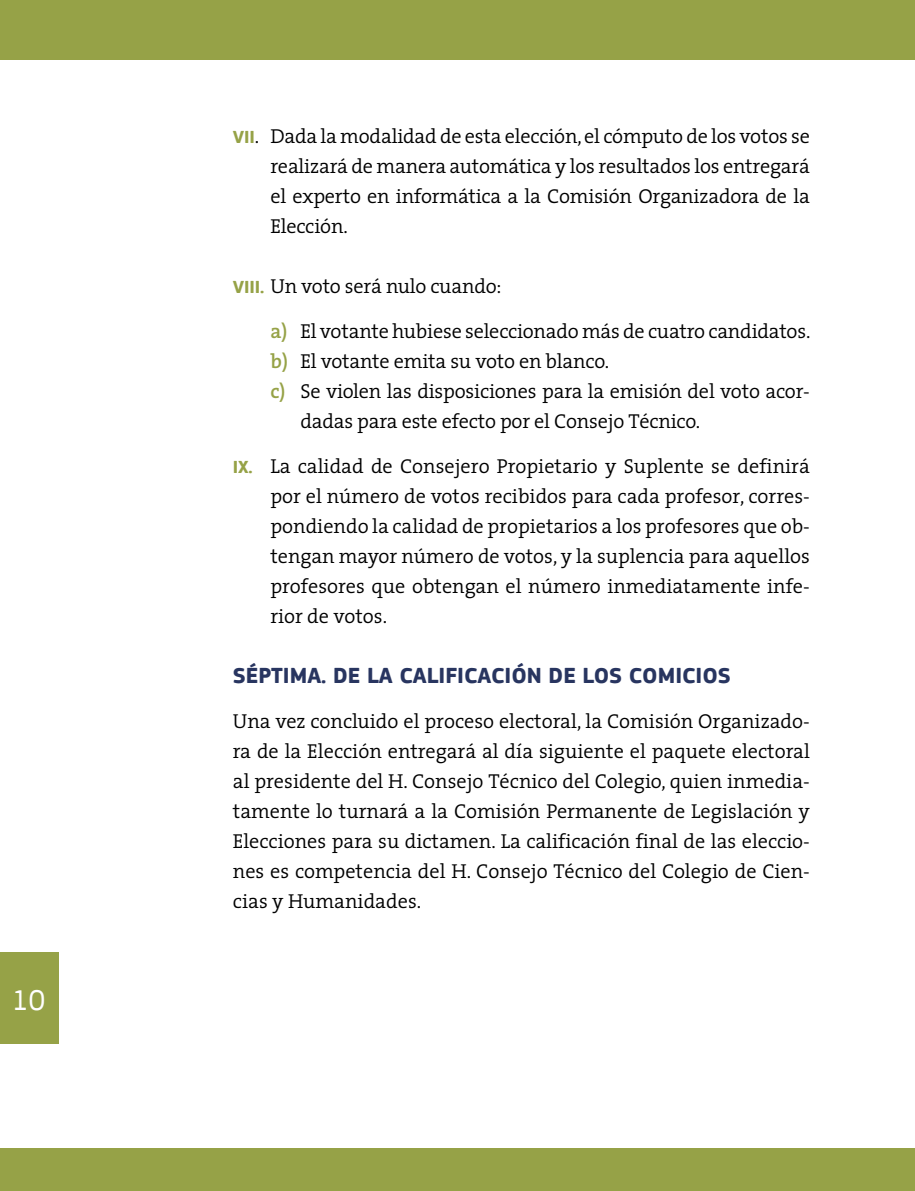
<style>
.page{position:relative;width:915px;height:1191px;background:#fff}
.page>*{position:absolute;margin:0;border:0;box-sizing:border-box;transform-origin:0 0}
.t1{font:30px "PF Square Sans Pro";color:#fff}
.t2{font:700 22.5px "PF Square Sans Pro";color:#283560}
.t3{font:300 20.25px/30px "The Serif";letter-spacing:-.01em;color:#000;text-align:justify}
.s1{font-family:"PF Square Sans Pro";font-weight:700;font-size:18px;color:#96a247}
.s2{font-weight:600;color:#96a247}
</style>
<div class="page">
<div style="left:0;top:952px;width:58px;height:92px;background:#96a247"></div>
<div style="left:0;top:0;width:914px;height:60px;background:#96a247"></div>
<div style="left:0;top:1147px;width:914px;height:44px;background:#96a247"></div>
<h1 class="t1" style="left:12px;top:982px;width:35px">10</h1>
<p class="t3" style="left:270px;top:120px;width:541px;text-indent:-38px"><span class="s1">VII</span>. Dada la modalidad de esta elección, el cómputo de los votos se realizará de manera automática y los resultados los entregará el experto en informática a la Comisión Organizadora de la Elección.</p>
<p class="t3" style="left:233px;top:270px;width:270px"><span class="s1">VIII.</span> Un voto será nulo cuando:</p>
<p class="t3" style="left:270px;top:315px;width:541px"><span class="s2">a)</span> El votante hubiese seleccionado más de cuatro candidatos.</p>
<p class="t3" style="left:270px;top:345px;width:340px"><span class="s2">b)</span> El votante emita su voto en blanco.</p>
<p class="t3" style="left:270px;top:375px;width:541px"><span class="s2">c)</span> Se violen las disposiciones para la emisión del voto acor-</p>
<p class="t3" style="left:300px;top:405px;width:401px">dadas para este efecto por el Consejo Técnico.</p>
<p class="t3" style="left:270px;top:450px;width:541px;text-indent:-37px"><span class="s1">IX.</span> La calidad de Consejero Propietario y Suplente se definirá por el número de votos recibidos para cada profesor, corres&shy;pondiendo la calidad de propietarios a los profesores que ob&shy;tengan mayor número de votos, y la suplencia para aquellos profesores que obtengan el número inmediatamente infe&shy;rior de votos.</p>
<p class="t2" style="left:233px;top:662px;width:499px">SÉPTIMA. DE LA CALIFICACIÓN DE LOS COMICIOS</p>
<p class="t3" style="left:233px;top:705px;width:578px">Una vez concluido el proceso electoral, la Comisión Organizado&shy;ra de la Elección entregará al día siguiente el paquete electoral al presidente del H. Consejo Técnico del Colegio, quien inmedia&shy;tamente lo turnará a la Comisión Permanente de Legislación y Elecciones para su dictamen. La calificación final de las eleccio&shy;nes es competencia del H. Consejo Técnico del Colegio de Cien&shy;cias y Humanidades.</p>
</div>
